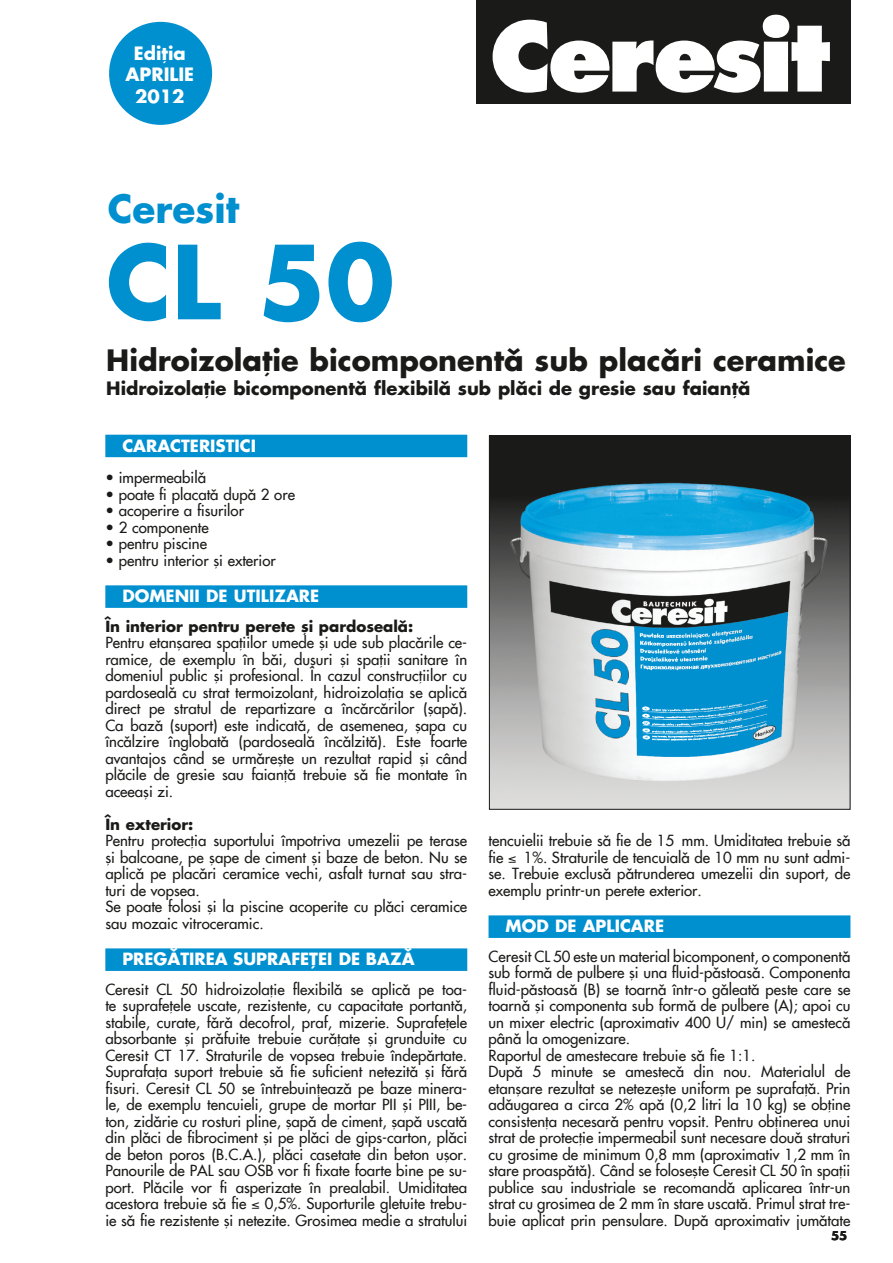
<style>
.page{position:relative;width:893px;height:1263px;background:#fff}
.page>*{position:absolute;margin:0;border:0;box-sizing:border-box;transform-origin:0 0}
.albastru{font:700 99px "Futura Portos";color:#008fcf}
.t1{font:700 37.5px "Futura Portos";color:#008fcf}
._1_titlu{font:700 28.8px "Futura Portos";color:#1a1a18}
.t2{font:700 18px "Futura Portos";color:#1a1a18}
.t3{font:700 18px/21.6px "Futura Portos";color:#fff;text-align:center}
.tit-rubrici_proce{font:700 16.5px "Futura Portos";color:#fff}
.para_body_times{font:15px/16.5px "Futura Portos";color:#1a1a18;text-align:justify}
.para_body_times-2{font:700 15px "Futura Portos";color:#1a1a18}
.t4{font:700 12px "Futura Portos";color:#1a1a18}
</style>
<div class="page">
<div style="left:476px;top:0;width:374px;height:103px;background:#1a1a18"></div>
<svg style="left:493px;top:15px;width:337px;height:78px"></svg>
<div style="left:105px;top:435px;width:362px;height:22px;background:#008fcf"></div>
<div style="left:105px;top:585px;width:362px;height:23px;background:#008fcf"></div>
<div style="left:105px;top:948px;width:362px;height:23px;background:#008fcf"></div>
<div style="left:488px;top:915px;width:362px;height:23px;background:#008fcf"></div>
<img style="left:491px;top:437px;width:357px;height:371px">
<div style="left:489px;top:435px;width:361px;height:375px;border:1px solid #1a1a18"></div>
<div style="left:109px;top:22px;width:103px;height:103px;background:#008fcf;border-radius:50%"></div>
<p class="t3" style="left:126px;top:42px;width:70px">Edi†ia<br>APRILIE<br>2012</p>
<p class="t1" style="left:108px;top:183px;width:133px">Ceresit</p>
<p class="albastru" style="left:106px;top:213px;width:289px">CL 50</p>
<p class="_1_titlu" style="left:106px;top:341px;width:741px">Hidroizola†ie bicomponentå sub placåri ceramice</p>
<p class="t2" style="left:106px;top:376px;width:646px">Hidroizola†ie bicomponentå flexibilå sub plåci de gresie sau faian†å</p>
<p class="tit-rubrici_proce" style="left:122px;top:434px;width:135px">CARACTERISTICI</p>
<p class="para_body_times" style="left:105px;top:469px;width:102px">• impermeabilå</p>
<p class="para_body_times" style="left:105px;top:486px;width:191px">• poate fi placatå dupå 2 ore</p>
<p class="para_body_times" style="left:105px;top:502px;width:140px">• acoperire a fisurilor</p>
<p class="para_body_times" style="left:105px;top:519px;width:105px">• 2 componente</p>
<p class="para_body_times" style="left:105px;top:535px;width:103px">• pentru piscine</p>
<p class="para_body_times" style="left:105px;top:552px;width:172px">• pentru interior și exterior</p>
<p class="tit-rubrici_proce" style="left:122px;top:585px;width:198px">DOMENII DE UTILIZARE</p>
<p class="para_body_times-2" style="left:105px;top:615px;width:309px">În interior pentru perete și pardosealå:</p>
<p class="para_body_times" style="left:105px;top:634px;width:363px">Pentru etanșarea spa†iilor umede și ude sub placårile ce&shy;ramice, de exemplu în båi, dușuri și spa†ii sanitare în domeniul public și profesional. În cazul construc†iilor cu pardosealå cu strat termoizolant, hidroizola†ia se aplicå direct pe stratul de repartizare a încårcårilor (șapå).<br>Ca bazå (suport) este indicatå, de asemenea, șapa cu încålzire înglobatå (pardosealå încålzitå). Este foarte avantajos când se urmårește un rezultat rapid și când plåcile de gresie sau faian†å trebuie så fie montate în aceeași zi.</p>
<p class="para_body_times-2" style="left:105px;top:813px;width:90px">În exterior:</p>
<p class="para_body_times" style="left:105px;top:832px;width:363px">Pentru protec†ia suportului împotriva umezelii pe terase și balcoane, pe șape de ciment și baze de beton. Nu se aplicå pe placåri ceramice vechi, asfalt turnat sau stra&shy;turi de vopsea.</p>
<p class="para_body_times" style="left:105px;top:898px;width:363px">Se poate folosi și la piscine acoperite cu plåci ceramice sau mozaic vitroceramic.</p>
<p class="tit-rubrici_proce" style="left:122px;top:948px;width:294px">PREGÅTIREA SUPRAFEȚEI DE BAZÅ</p>
<p class="para_body_times" style="left:105px;top:981px;width:363px">Ceresit CL 50 hidroizola†ie flexibilå se aplicå pe toa&shy;te suprafe†ele uscate, rezistente, cu capacitate portantå, stabile, curate, fårå decofrol, praf, mizerie. Suprafe†ele absorbante și pråfuite trebuie curå†ate și grunduite cu Ceresit CT 17. Straturile de vopsea trebuie îndepårtate.<br>Suprafa†a suport trebuie så fie suficient netezitå și fårå fisuri. Ceresit CL 50 se întrebuin†eazå pe baze minera&shy;le, de exemplu tencuieli, grupe de mortar PII și PIII, be&shy;ton, zidårie cu rosturi pline, șapå de ciment, șapå uscatå din plåci de fibrociment și pe plåci de gips-carton, plåci de beton poros (B.C.A.), plåci casetate din beton ușor.<br>Panourile de PAL sau OSB vor fi fixate foarte bine pe su&shy;port. Plåcile vor fi asperizate în prealabil. Umiditatea acestora trebuie så fie ≤ 0,5%. Suporturile gletuite trebu&shy;ie så fie rezistente și netezite. Grosimea medie a stratului</p>
<p class="para_body_times" style="left:488px;top:832px;width:363px">tencuielii trebuie så fie de 15 mm. Umiditatea trebuie så fie ≤ 1%. Straturile de tencuialå de 10 mm nu sunt admi&shy;se. Trebuie excluså påtrunderea umezelii din suport, de exemplu printr-un perete exterior.</p>
<p class="tit-rubrici_proce" style="left:506px;top:915px;width:160px">MOD DE APLICARE</p>
<p class="para_body_times" style="left:488px;top:948px;width:363px">Ceresit CL 50 este un material bicomponent, o componentå sub formå de pulbere și una fluid-påstoaså. Componenta fluid-påstoaså (B) se toarnå într-o gåleatå peste care se toarnå și componenta sub formå de pulbere (A); apoi cu un mixer electric (aproximativ 400 U/ min) se amestecå pânå la omogenizare.</p>
<p class="para_body_times" style="left:488px;top:1047px;width:268px">Raportul de amestecare trebuie så fie 1:1.</p>
<p class="para_body_times" style="left:488px;top:1063px;width:363px">Dupå 5 minute se amestecå din nou. Materialul de etanșare rezultat se netezește uniform pe suprafa†å. Prin adåugarea a circa 2% apå (0,2 litri la 10 kg) se ob†ine consisten†a necesarå pentru vopsit. Pentru ob†inerea unui strat de protec†ie impermeabil sunt necesare douå straturi cu grosime de minimum 0,8 mm (aproximativ 1,2 mm în stare proaspåtå). Când se folosește Ceresit CL 50 în spa†ii publice sau industriale se recomandå aplicarea într-un strat cu grosimea de 2 mm în stare uscatå. Primul strat tre&shy;buie aplicat prin pensulare. Dupå aproximativ jumåtate</p>
<p class="t4" style="left:831px;top:1227px;width:18px">55</p>
</div>
